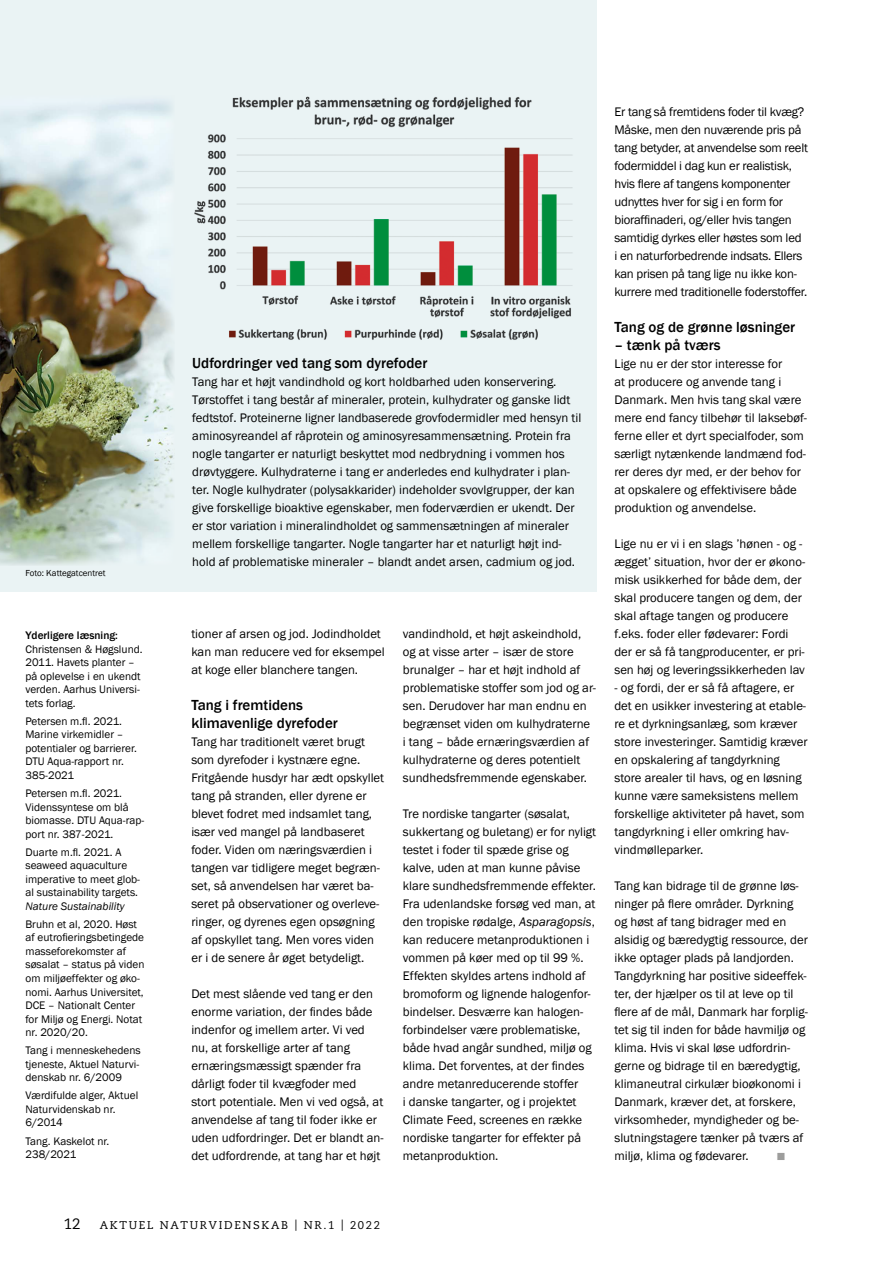
<style>
.page{position:relative;width:893px;height:1263px;background:#fff}
.page>*{position:absolute;margin:0;border:0;box-sizing:border-box;transform-origin:0 0}
.t1{font:500 15px/18px "Franklin Gothic";color:#000}
.t2{font:15px "Caecilia";color:#000}
.t3{font:12.75px/18px "Franklin Gothic";color:#000}
.t4{font:12.75px/18px "Franklin Gothic";letter-spacing:-.02em;color:#000}
.t5{font:12.3px "Wingdings";color:#9d9d9c}
.t6{font:11.25px/13.5px "Franklin Gothic";color:#000}
.t7{font:11.25px "Caecilia";letter-spacing:.15em;color:#000}
.t8{font:italic 11.25px "Franklin Gothic";color:#000}
.t9{font:500 11.25px "Franklin Gothic";color:#000}
.t10{font:9px "Franklin Gothic";color:#000}
.s1{font-style:italic}
</style>
<div class="page">
<div style="left:0;top:0;width:596px;height:591px;background:#eaf3f4"></div>
<img style="left:0;top:101px;width:174px;height:464px">
<img style="left:194px;top:96px;width:379px;height:244px">
<p class="t10" style="left:26px;top:567px;width:82px">Foto: Kattegatcentret</p>
<p class="t9" style="left:26px;top:628px;width:94px">Yderligere læsning:</p>
<p class="t6" style="left:26px;top:642px;width:119px">Christensen &amp; Høgslund.<br>2011. Havets planter – på oplevelse i en ukendt verden. Aarhus Universi&shy;tets forlag.</p>
<p class="t6" style="left:26px;top:715px;width:113px">Petersen m.fl. 2021.<br>Marine virkemidler – potentialer og barrierer.<br>DTU Aqua-rapport nr.<br>385-2021</p>
<p class="t6" style="left:26px;top:787px;width:120px">Petersen m.fl. 2021.<br>Videnssyntese om blå biomasse. DTU Aqua-rap&shy;port nr. 387-2021.</p>
<p class="t6" style="left:26px;top:845px;width:116px">Duarte m.fl. 2021. A seaweed aquaculture imperative to meet glob&shy;al sustainability targets.</p>
<p class="t8" style="left:26px;top:899px;width:101px">Nature Sustainability</p>
<p class="t6" style="left:26px;top:918px;width:121px">Bruhn et al, 2020. Høst af eutrofieringsbetingede masseforekomster af søsalat – status på viden om miljøeffekter og øko&shy;nomi. Aarhus Universitet,<br>DCE – Nationalt Center for Miljø og Energi. Notat nr. 2020/20.</p>
<p class="t6" style="left:26px;top:1044px;width:117px">Tang i menneskehedens tjeneste, Aktuel Naturvi&shy;denskab nr. 6/2009</p>
<p class="t6" style="left:26px;top:1089px;width:114px">Værdifulde alger, Aktuel<br>Naturvidenskab nr.<br>6/2014</p>
<p class="t6" style="left:26px;top:1134px;width:85px">Tang. Kaskelot nr.<br>238/2021</p>
<p class="t1" style="left:192px;top:354px;width:237px">Udfordringer ved tang som dyrefoder</p>
<p class="t3" style="left:192px;top:373px;width:390px">Tang har et højt vandindhold og kort holdbarhed uden konservering.<br>Tørstoffet i tang består af mineraler, protein, kulhydrater og ganske lidt fedtstof. Proteinerne ligner landbaserede grovfodermidler med hensyn til aminosyreandel af råprotein og aminosyresammensætning. Protein fra nogle tangarter er naturligt beskyttet mod nedbrydning i vommen hos drøvtyggere. Kulhydraterne i tang er anderledes end kulhydrater i plan&shy;ter. Nogle kulhydrater (polysakkarider) indeholder svovlgrupper, der kan give forskellige bioaktive egenskaber, men foderværdien er ukendt. Der er stor variation i mineralindholdet og sammensætningen af mineraler mellem forskellige tangarter. Nogle tangarter har et naturligt højt ind&shy;hold af problematiske mineraler – blandt andet arsen, cadmium og jod.</p>
<p class="t3" style="left:191px;top:625px;width:195px">tioner af arsen og jod. Jodindholdet kan man reducere ved for eksempel at koge eller blanchere tangen.</p>
<p class="t1" style="left:191px;top:696px;width:148px">Tang i fremtidens klimavenlige dyrefoder</p>
<p class="t3" style="left:191px;top:733px;width:194px">Tang har traditionelt været brugt som dyrefoder i kystnære egne.<br>Fritgående husdyr har ædt opskyllet tang på stranden, eller dyrene er blevet fodret med indsamlet tang, især ved mangel på landbaseret foder. Viden om næringsværdien i tangen var tidligere meget begræn&shy;set, så anvendelsen har været ba&shy;seret på observationer og overleve&shy;ringer, og dyrenes egen opsøgning af opskyllet tang. Men vores viden er i de senere år øget betydeligt.</p>
<p class="t3" style="left:191px;top:985px;width:194px">Det mest slående ved tang er den enorme variation, der findes både indenfor og imellem arter. Vi ved nu, at forskellige arter af tang ernæringsmæssigt spænder fra dårligt foder til kvægfoder med stort potentiale. Men vi ved også, at anvendelse af tang til foder ikke er uden udfordringer. Det er blandt an&shy;det udfordrende, at tang har et højt</p>
<p class="t3" style="left:403px;top:625px;width:195px">vandindhold, et højt askeindhold, og at visse arter – især de store brunalger – har et højt indhold af problematiske stoffer som jod og ar&shy;sen. Derudover har man endnu en begrænset viden om kulhydraterne i tang – både ernæringsværdien af kulhydraterne og deres potentielt sundhedsfremmende egenskaber.</p>
<p class="t3" style="left:403px;top:805px;width:195px">Tre nordiske tangarter (søsalat, sukkertang og buletang) er for nyligt testet i foder til spæde grise og kalve, uden at man kunne påvise klare sundhedsfremmende effekter.<br>Fra udenlandske forsøg ved man, at den tropiske rødalge, <span class="s1">Asparagopsis</span>, kan reducere metanproduktionen i vommen på køer med op til 99 %.<br>Effekten skyldes artens indhold af bromoform og lignende halogenfor&shy;bindelser. Desværre kan halogen&shy;forbindelser være problematiske, både hvad angår sundhed, miljø og klima. Det forventes, at der findes andre metanreducerende stoffer<br>i danske tangarter, og i projektet Climate Feed, screenes en række nordiske tangarter for effekter på metanproduktion.</p>
<p class="t4" style="left:614px;top:103px;width:195px">Er tang så fremtidens foder til kvæg?<br>Måske, men den nuværende pris på tang betyder, at anvendelse som reelt fodermiddel i dag kun er realistisk, hvis flere af tangens komponenter udnyttes hver for sig i en form for bioraffinaderi, og/eller hvis tangen samtidig dyrkes eller høstes som led<br>i en naturforbedrende indsats. Ellers kan prisen på tang lige nu ikke kon&shy;kurrere med traditionelle foderstoffer.</p>
<p class="t1" style="left:614px;top:318px;width:182px">Tang og de grønne løsninger</p>
<p class="t1" style="left:614px;top:336px;width:108px">– tænk på tværs</p>
<p class="t3" style="left:614px;top:355px;width:194px">Lige nu er der stor interesse for<br>at producere og anvende tang i Danmark. Men hvis tang skal være mere end fancy tilbehør til laksebøf&shy;ferne eller et dyrt specialfoder, som særligt nytænkende landmænd fod&shy;rer deres dyr med, er der behov for at opskalere og effektivisere både produktion og anvendelse.</p>
<p class="t3" style="left:614px;top:535px;width:192px">Lige nu er vi i en slags ’hønen - og - ægget’ situation, hvor der er økono&shy;misk usikkerhed for både dem, der skal producere tangen og dem, der skal aftage tangen og producere f.eks. foder eller fødevarer: Fordi der er så få tangproducenter, er pri&shy;sen høj og leveringssikkerheden lav</p>
<p class="t3" style="left:614px;top:679px;width:195px">- og fordi, der er så få aftagere, er det en usikker investering at etable&shy;re et dyrkningsanlæg, som kræver store investeringer. Samtidig kræver en opskalering af tangdyrkning store arealer til havs, og en løsning kunne være sameksistens mellem forskellige aktiviteter på havet, som tangdyrkning i eller omkring hav&shy;vindmølleparker.</p>
<p class="t3" style="left:614px;top:877px;width:195px">Tang kan bidrage til de grønne løs&shy;ninger på flere områder. Dyrkning og høst af tang bidrager med en alsidig og bæredygtig ressource, der ikke optager plads på landjorden.<br>Tangdyrkning har positive sideeffek&shy;ter, der hjælper os til at leve op til flere af de mål, Danmark har forplig&shy;tet sig til inden for både havmiljø og klima. Hvis vi skal løse udfordrin&shy;gerne og bidrage til en bæredygtig, klimaneutral cirkulær bioøkonomi i Danmark, kræver det, at forskere, virksomheder, myndigheder og be&shy;slutningstagere tænker på tværs af miljø, klima og fødevarer.</p>
<p class="t5" style="left:776px;top:1150px;width:11px">■</p>
<p class="t2" style="left:64px;top:1215px;width:18px">12</p>
<p class="t7" style="left:100px;top:1218px;width:282px">AKTUEL NATURVIDENSKAB | NR.1 | 2022</p>
</div>
